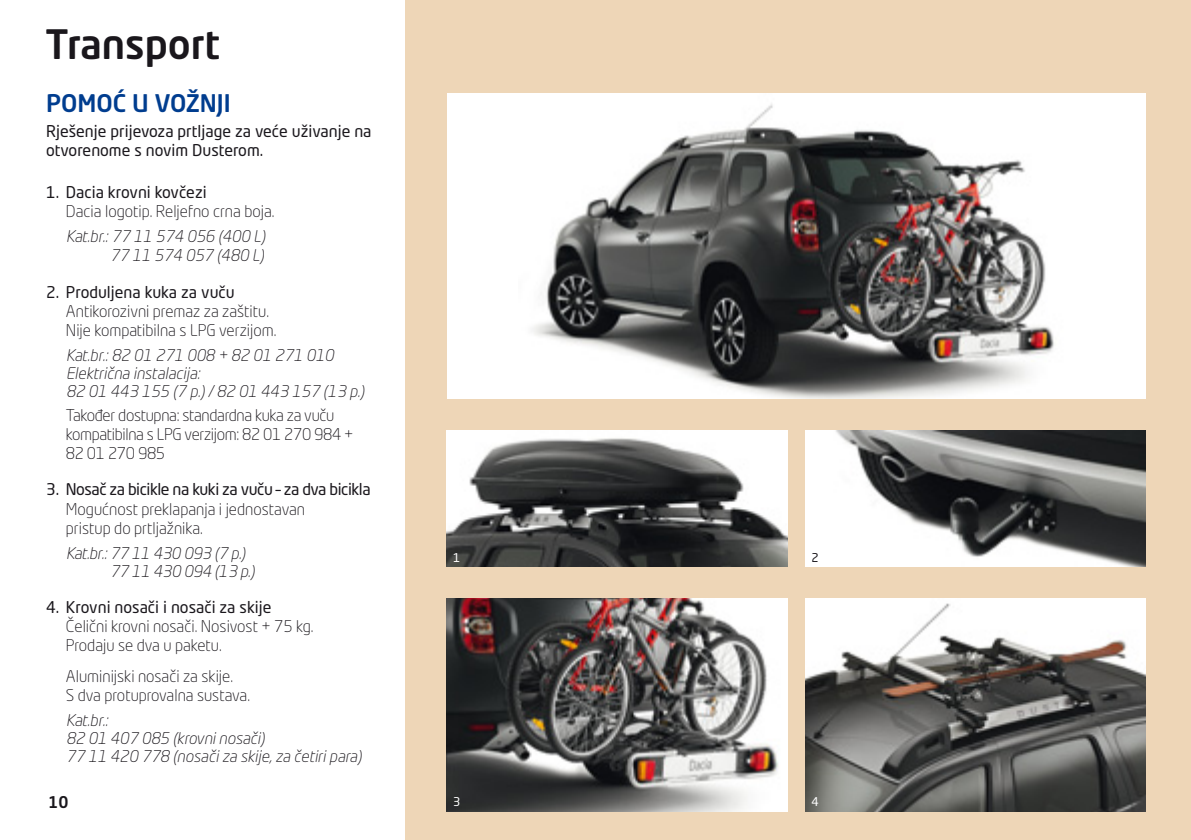
<style>
.page{position:relative;width:1191px;height:840px;background:#fff}
.page>*{position:absolute;margin:0;border:0;box-sizing:border-box;transform-origin:0 0}
.t1{font:500 40px "Neo Tech Dacia";color:#1a171c}
.t2{font:500 24px "Neo Tech Dacia";color:#003d8f}
.t3{font:300 16px/19.2px "Neo Tech Dacia";color:#1a171c}
.t4{font:italic 300 16px/18px "Neo Tech Dacia";color:#1a171c}
.t5{font:16px/19.2px "Neo Tech Dacia";color:#1a171c}
.t6{font:300 16px/19.2px "Neo Tech Dacia";letter-spacing:-.02em;color:#1a171c}
.t7{font:16px "Neo Tech Dacia";letter-spacing:-.03em;color:#1a171c}
.t8{font:500 16px "Neo Tech Dacia";color:#1a171c}
.t9{font:12px "Neo Tech Dacia";color:#fff}
.t10{font:12px "Neo Tech Dacia";color:#1a171c}
</style>
<div class="page">
<div style="left:405px;top:0;width:785px;height:839px;background:#eed6b7"></div>
<div style="left:447px;top:94px;width:698px;height:304px;background:#fff"></div>
<img style="left:532px;top:104px;width:522px;height:294px">
<img style="left:447px;top:598px;width:340px;height:213px">
<img style="left:805px;top:430px;width:340px;height:136px">
<img style="left:805px;top:598px;width:340px;height:213px">
<img style="left:447px;top:430px;width:340px;height:136px">
<h1 class="t1" style="left:45px;top:21px;width:176px">Transport</h1>
<h2 class="t2" style="left:46px;top:89px;width:186px">POMOĆ U VOŽNJI</h2>
<p class="t5" style="left:46px;top:122px;width:327px">Rješenje prijevoza prtljage za veće uživanje na otvorenome s novim Dusterom.</p>
<p class="t5" style="left:46px;top:183px;width:162px">1. Dacia krovni kovčezi</p>
<p class="t3" style="left:66px;top:204px;width:210px">Dacia logotip. Reljefno crna boja.</p>
<p class="t4" style="left:66px;top:228px;width:201px;line-height:19.2px;text-align:right">Kat.br.: 77 11 574 056 (400 L)<br>77 11 574 057 (480 L)</p>
<p class="t5" style="left:46px;top:282px;width:190px">2. Produljena kuka za vuču</p>
<p class="t3" style="left:66px;top:303px;width:212px">Antikorozivni premaz za zaštitu.<br>Nije kompatibilna s LPG verzijom.</p>
<p class="t4" style="left:66px;top:348px;width:300px">Kat.br.: 82 01 271 008 + 82 01 271 010<br>Električna instalacija:<br>82 01 443 155 (7 p.) / 82 01 443 157 (13 p.)</p>
<p class="t6" style="left:66px;top:407px;width:289px">Također dostupna: standardna kuka za vuču kompatibilna s LPG verzijom: 82 01 270 984 +<br>82 01 270 985</p>
<p class="t7" style="left:46px;top:480px;width:326px">3. Nosač za bicikle na kuki za vuču – za dva bicikla</p>
<p class="t3" style="left:66px;top:501px;width:241px">Mogućnost preklapanja i jednostavan pristup do prtljažnika.</p>
<p class="t4" style="left:110px;top:545px;width:146px;text-indent:-44px">Kat.br.: 77 11 430 093 (7 p.)<br>77 11 430 094 (13 p.)</p>
<p class="t5" style="left:46px;top:597px;width:227px">4. Krovni nosači i nosači za skije</p>
<p class="t3" style="left:66px;top:618px;width:249px">Čelični krovni nosači. Nosivost + 75 kg.<br>Prodaju se dva u paketu.</p>
<p class="t3" style="left:66px;top:668px;width:186px">Aluminijski nosači za skije.<br>S dva protuprovalna sustava.</p>
<p class="t4" style="left:66px;top:713px;width:297px">Kat.br.:<br>82 01 407 085 (krovni nosači)<br>77 11 420 778 (nosači za skije, za četiri para)</p>
<p class="t9" style="left:453px;top:550px;width:9px">1</p>
<p class="t10" style="left:811px;top:550px;width:9px">2</p>
<p class="t8" style="left:48px;top:792px;width:22px">10</p>
<p class="t9" style="left:811px;top:794px;width:9px">4</p>
<p class="t9" style="left:453px;top:794px;width:9px">3</p>
</div>
